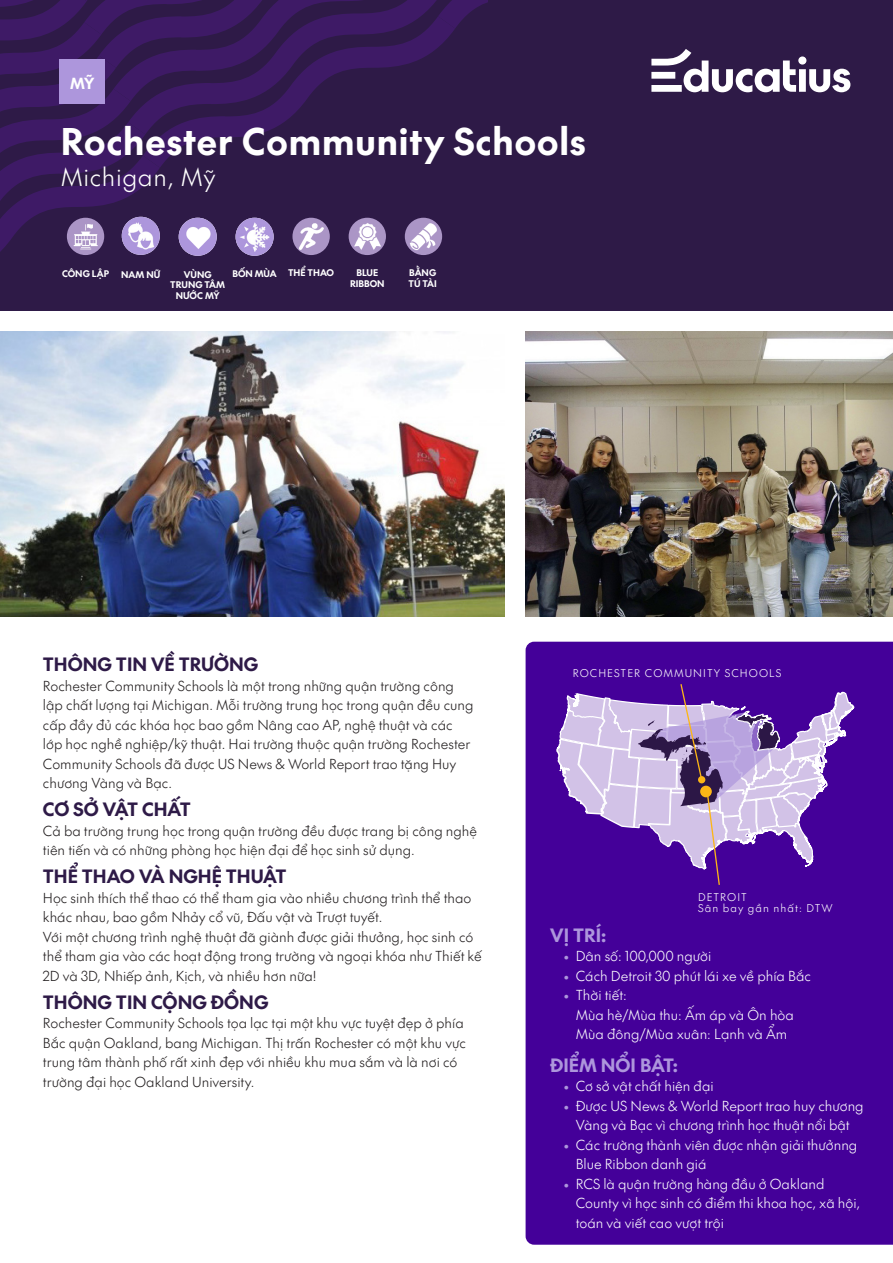
<style>
.page{position:relative;width:893px;height:1263px;background:#fff}
.page>*{position:absolute;margin:0;border:0;box-sizing:border-box;transform-origin:0 0}
.t1{font:36px "SVN The Future Bold";letter-spacing:.025em;color:#fff}
.t2{font:24px "SVN The Future Light";letter-spacing:.025em;color:#fff}
.School_profile{font:18px "SVN The Future Bold";color:#2e1a47}
.Small_title_1{font:18px "SVN The Future Bold";color:#ad96dc}
.t3{font:15px "SVN The Future Bold";color:#fff}
.School_profile-2{font:13.5px/19.5px "SVN The Future Light";color:#231f20}
.t4{font:13.5px/19.5px "SVN The Future Light";color:#fff}
.t5{font:10.5px/10.8px "SVN The Future Light";letter-spacing:.1em;color:#fff}
.t6{font:9px "SVN The Future Bold";color:#fff}
.s1{font-family:"The Future";font-weight:300;color:#ad96dc}
</style>
<div class="page">
<div style="left:0;top:0;width:893px;height:310px;background:#2e1a47"></div>
<svg style="left:0;top:0;width:487px;height:256px"></svg>
<img style="left:122px;top:217px;width:38px;height:38px;border-radius:19px">
<img style="left:0;top:332px;width:504px;height:285px">
<img style="left:526px;top:332px;width:367px;height:285px">
<div style="left:60px;top:60px;width:45px;height:44px;background:#ad96dc"></div>
<div style="left:526px;top:642px;width:367px;height:603px;background:#409"></div>
<img style="left:179px;top:218px;width:38px;height:38px;border-radius:19px">
<svg style="left:651px;top:49px;width:199px;height:43px"></svg>
<img style="left:67px;top:218px;width:37px;height:37px;border-radius:19px">
<img style="left:292px;top:218px;width:38px;height:37px;border-radius:19px">
<img style="left:236px;top:218px;width:38px;height:38px;border-radius:19px">
<svg style="left:555px;top:683px;width:300px;height:206px;background:#8a62bb"></svg>
<img style="left:349px;top:218px;width:37px;height:37px;border-radius:19px">
<img style="left:405px;top:218px;width:37px;height:37px;border-radius:19px">
<p class="t3" style="left:70px;top:71px;width:26px">MỸ</p>
<p class="t1" style="left:61px;top:112px;width:526px">Rochester Community Schools</p>
<p class="t2" style="left:61px;top:159px;width:157px">Michigan, Mỹ</p>
<p class="t6" style="left:62px;top:267px;width:48px">CÔNG LẬP</p>
<p class="t6" style="left:121px;top:267px;width:41px">NAM NỮ</p>
<p class="t6" style="left:184px;top:267px;width:29px">VÙNG</p>
<p class="t6" style="left:170px;top:278px;width:56px">TRUNG TÂM</p>
<p class="t6" style="left:176px;top:288px;width:45px">NƯỚC MỸ</p>
<p class="t6" style="left:232px;top:266px;width:46px">BỐN MÙA</p>
<p class="t6" style="left:288px;top:265px;width:48px">THỂ THAO</p>
<p class="t6" style="left:356px;top:265px;width:23px">BLUE</p>
<p class="t6" style="left:350px;top:276px;width:36px">RIBBON</p>
<p class="t6" style="left:409px;top:265px;width:28px">BẰNG</p>
<p class="t6" style="left:409px;top:276px;width:30px">TÚ TÀI</p>
<p class="School_profile" style="left:43px;top:650px;width:217px">THÔNG TIN VỀ TRƯỜNG</p>
<p class="School_profile-2" style="left:43px;top:675px;width:432px">Rochester Community Schools là một trong những quận trường công lập chất lượng tại Michigan. Mỗi trường trung học trong quận đều cung cấp đầy đủ các khóa học bao gồm Nâng cao AP, nghệ thuật và các lớp học nghề nghiệp/kỹ thuật. Hai trường thuộc quận trường Rochester Community Schools đã được US News &amp; World Report trao tặng Huy chương Vàng và Bạc.</p>
<p class="School_profile" style="left:43px;top:795px;width:149px">CƠ SỞ VẬT CHẤT</p>
<p class="School_profile-2" style="left:43px;top:820px;width:436px">Cả ba trường trung học trong quận trường đều được trang bị công nghệ tiên tiến và có những phòng học hiện đại để học sinh sử dụng.</p>
<p class="School_profile" style="left:43px;top:862px;width:245px">THỂ THAO VÀ NGHỆ THUẬT</p>
<p class="School_profile-2" style="left:43px;top:887px;width:430px">Học sinh thích thể thao có thể tham gia vào nhiều chương trình thể thao khác nhau, bao gồm Nhảy cổ vũ, Đấu vật và Trượt tuyết.</p>
<p class="School_profile-2" style="left:43px;top:926px;width:440px">Với một chương trình nghệ thuật đã giành được giải thưởng, học sinh có thể tham gia vào các hoạt động trong trường và ngoại khóa như Thiết kế<br>2D và 3D, Nhiếp ảnh, Kịch, và nhiều hơn nữa!</p>
<p class="School_profile" style="left:43px;top:987px;width:227px">THÔNG TIN CỘNG ĐỒNG</p>
<p class="School_profile-2" style="left:43px;top:1012px;width:425px">Rochester Community Schools tọa lạc tại một khu vực tuyệt đẹp ở phía Bắc quận Oakland, bang Michigan. Thị trấn Rochester có một khu vực trung tâm thành phố rất xinh đẹp với nhiều khu mua sắm và là nơi có trường đại học Oakland University.</p>
<p class="t5" style="left:573px;top:667px;width:210px">ROCHESTER COMMUNITY SCHOOLS</p>
<p class="t5" style="left:698px;top:891px;width:136px">DETROIT<br>Sân bay gần nhất: DTW</p>
<p class="Small_title_1" style="left:550px;top:921px;width:58px">VỊ TRÍ:</p>
<p class="t4" style="left:563px;top:946px;width:150px"><span class="s1">•</span> Dân số: 100,000 người</p>
<p class="t4" style="left:563px;top:965px;width:249px"><span class="s1">•</span> Cách Detroit 30 phút lái xe về phía Bắc</p>
<p class="t4" style="left:576px;top:985px;width:220px;text-indent:-13px"><span class="s1">•</span> Thời tiết:<br>Mùa hè/Mùa thu: Ấm áp và Ôn hòa<br>Mùa đông/Mùa xuân: Lạnh và Ẩm</p>
<p class="Small_title_1" style="left:550px;top:1050px;width:129px">ĐIỂM NỔI BẬT:</p>
<p class="t4" style="left:563px;top:1076px;width:152px"><span class="s1">•</span> Cơ sở vật chất hiện đại</p>
<p class="t4" style="left:563px;top:1095px;width:302px;text-align:center"><span class="s1">•</span> Được US News &amp; World Report trao huy chương<br>Vàng và Bạc vì chương trình học thuật nổi bật</p>
<p class="t4" style="left:576px;top:1134px;width:283px;text-indent:-13px"><span class="s1">•</span> Các trường thành viên được nhận giải thưởnng<br>Blue Ribbon danh giá</p>
<p class="t4" style="left:576px;top:1173px;width:286px;text-indent:-13px"><span class="s1">•</span> RCS là quận trường hàng đầu ở Oakland<br>County vì học sinh có điểm thi khoa học, xã hội, toán và viết cao vượt trội</p>
</div>
